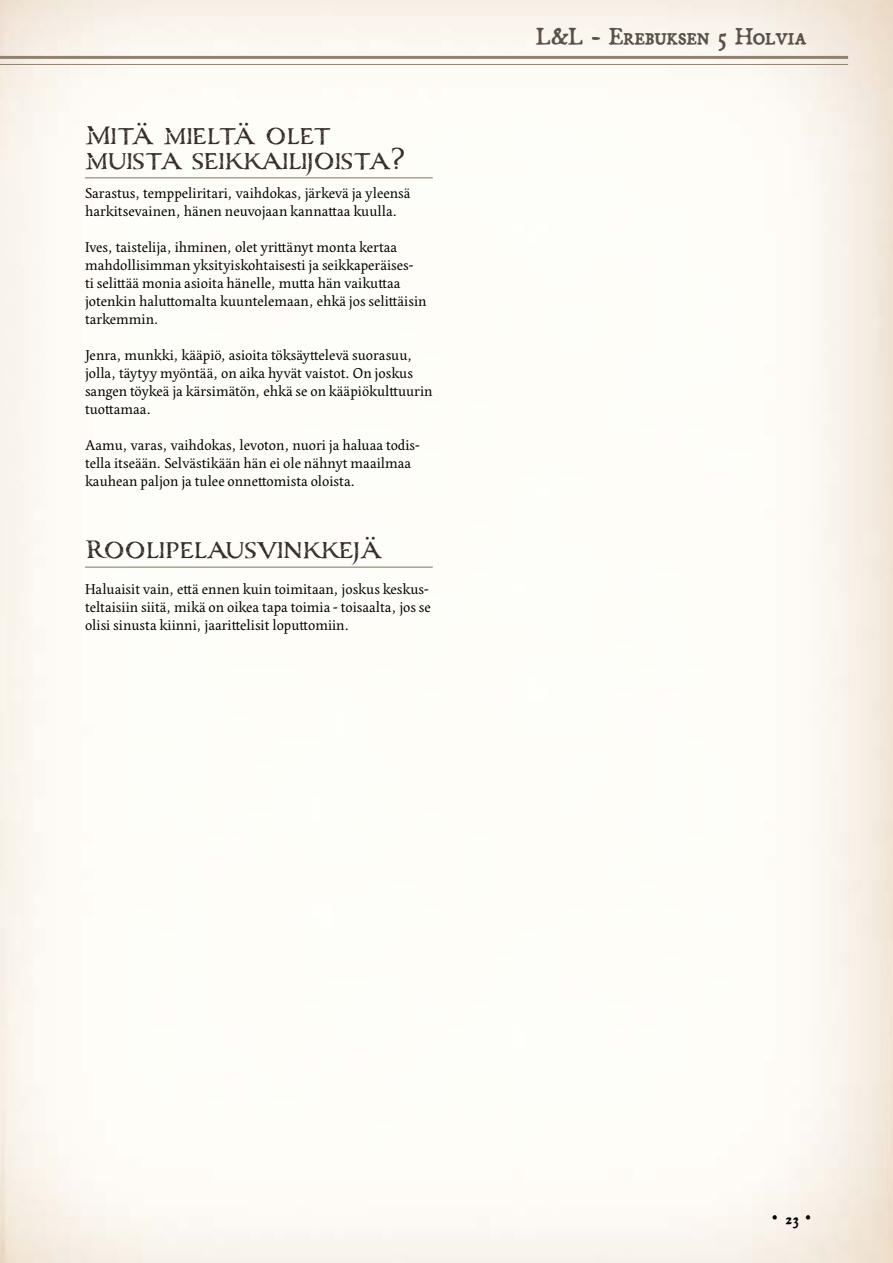
<style>
.page{position:relative;width:893px;height:1263px;background:#fff}
.page>*{position:absolute;margin:0;border:0;box-sizing:border-box;transform-origin:0 0}
.t1{font:31.5px/24.8px "Carta Marina";color:#372d28}
.t2{font:25.5px "Broadsheet";color:#5c504c}
.t3{font:24px "Attic Antique";color:#000}
.t4{font:15px/18px "Edita";color:#000}
.s1{font-family:"Broadsheet";font-size:16.5px}
</style>
<div class="page">
<hr style="left:0;top:56px;width:848px;height:3px;background:#918270">
<hr style="left:0;top:64px;width:848px;height:1px;background:#918270">
<hr style="left:85px;top:177px;width:348px;height:1px;background:#918270">
<hr style="left:85px;top:567px;width:348px;height:1px;background:#918270">
<h1 class="t1" style="left:85px;top:123px;width:322px">Mitä mieltä olet muista seikkailijoista?</h1>
<p class="t4" style="left:85px;top:185px;width:327px">Sarastus, temppeliritari, vaihdokas, järkevä ja yleensä harkitsevainen, hänen neuvojaan kannattaa kuulla.</p>
<p class="t4" style="left:85px;top:239px;width:343px">Ives, taistelija, ihminen, olet yrittänyt monta kertaa mahdollisimman yksityiskohtaisesti ja seikkaperäises-<br>ti selittää monia asioita hänelle, mutta hän vaikuttaa jotenkin haluttomalta kuuntelemaan, ehkä jos selittäisin tarkemmin.</p>
<p class="t4" style="left:85px;top:347px;width:349px">Jenra, munkki, kääpiö, asioita töksäyttelevä suorasuu, jolla, täytyy myöntää, on aika hyvät vaistot. On joskus sangen töykeä ja kärsimätön, ehkä se on kääpiökulttuurin tuottamaa.</p>
<p class="t4" style="left:85px;top:437px;width:336px">Aamu, varas, vaihdokas, levoton, nuori ja haluaa todis&shy;tella itseään. Selvästikään hän ei ole nähnyt maailmaa kauhean paljon ja tulee onnettomista oloista.</p>
<h1 class="t1" style="left:85px;top:537px;width:299px">Roolipelausvinkkejä</h1>
<p class="t4" style="left:85px;top:581px;width:347px">Haluaisit vain, että ennen kuin toimitaan, joskus keskus&shy;teltaisiin siitä, mikä on oikea tapa toimia - toisaalta, jos se olisi sinusta kiinni, jaarittelisit loputtomiin.</p>
<h2 class="t2" style="left:536px;top:16px;width:272px">L&amp;L - Erebuksen 5 Holvia</h2>
<h3 class="t3" style="left:771px;top:1195px;width:43px">∙ <span class="s1">23</span>∙</h3>
</div>
